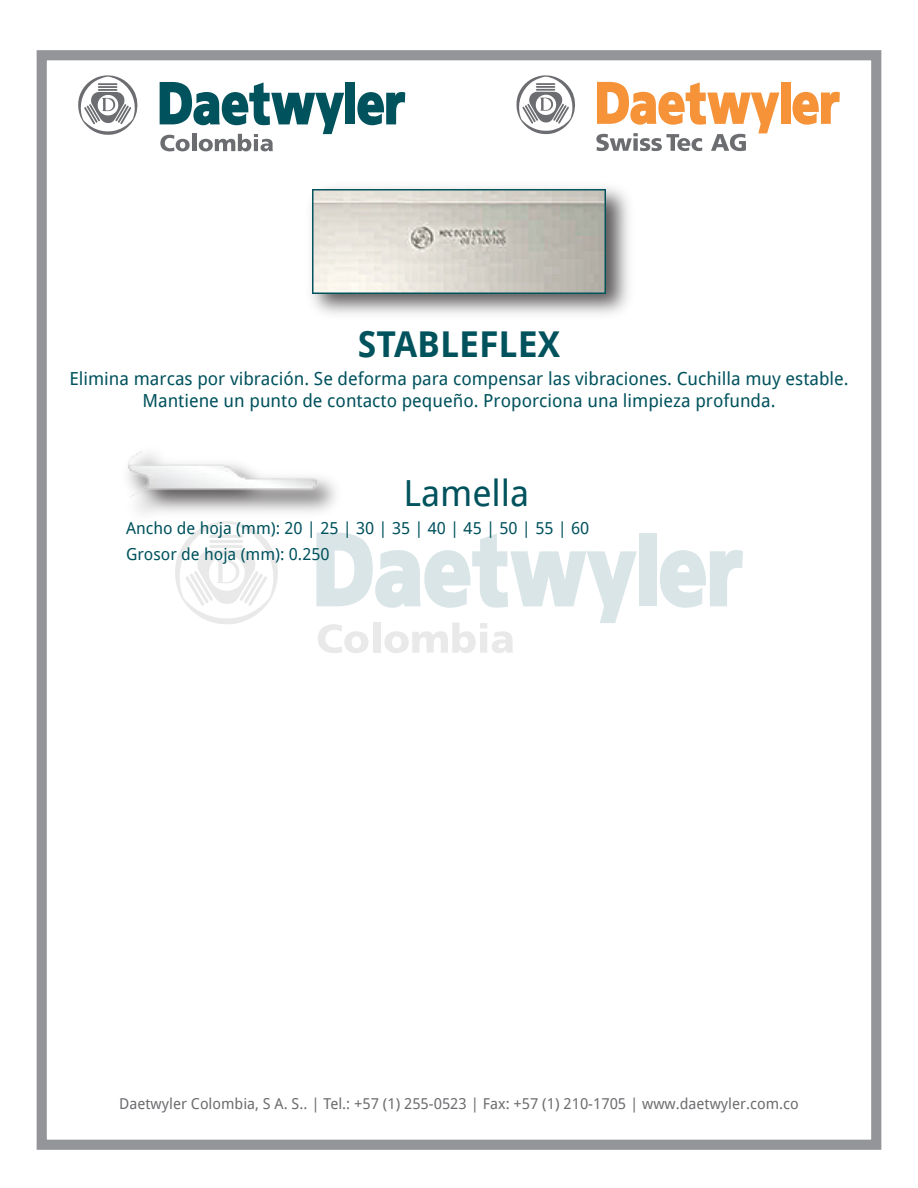
<style>
.page{position:relative;width:918px;height:1188px;background:#fff}
.page>*{position:absolute;margin:0;border:0;box-sizing:border-box;transform-origin:0 0}
.t1{font:36px "Droid Sans";color:#00525d}
.t2{font:700 35.7px "Droid Sans";color:#00525d}
.t3{font:18px/21.6px "Droid Sans";color:#00525d;text-align:center}
.t4{font:16.5px/25.5px "Droid Sans";color:#00525d}
.t5{font:15px "Droid Sans";color:#6c6d70}
</style>
<div class="page">
<svg style="left:175px;top:533px;width:103px;height:91px"></svg>
<hr style="left:209px;top:545px;width:34px;height:3px;background:#6c6d70;border-radius:2px">
<hr style="left:209px;top:540px;width:34px;height:3px;background:#6c6d70;border-radius:2px">
<hr style="left:209px;top:535px;width:34px;height:3px;background:#6c6d70;border-radius:2px">
<div style="left:639px;top:533px;width:17px;height:73px;background:#d9e5e6"></div>
<svg style="left:660px;top:550px;width:83px;height:58px"></svg>
<svg style="left:316px;top:533px;width:321px;height:120px"></svg>
<div style="left:37px;top:50px;width:844px;height:1100px;border:10px solid #939598"></div>
<img style="left:124px;top:449px;width:216px;height:56px">
<img style="left:311px;top:187px;width:318px;height:127px">
<img style="left:312px;top:190px;width:294px;height:103px">
<svg style="left:78px;top:75px;width:60px;height:60px"></svg>
<div style="left:345px;top:82px;width:10px;height:42px;background:#00525d"></div>
<svg style="left:357px;top:92px;width:48px;height:33px"></svg>
<svg style="left:160px;top:82px;width:184px;height:69px"></svg>
<svg style="left:516px;top:75px;width:59px;height:60px"></svg>
<div style="left:781px;top:82px;width:9px;height:42px;background:#f69238"></div>
<svg style="left:596px;top:82px;width:183px;height:69px"></svg>
<svg style="left:792px;top:92px;width:48px;height:33px"></svg>
<h2 class="t2" style="left:358px;top:319px;width:204px">STABLEFLEX</h2>
<p class="t3" style="left:69px;top:368px;width:781px">Elimina marcas por vibración. Se deforma para compensar las vibraciones. Cuchilla muy estable.<br>Mantiene un punto de contacto pequeño. Proporciona una limpieza profunda.</p>
<h1 class="t1" style="left:403px;top:468px;width:128px">Lamella</h1>
<p class="t4" style="left:126px;top:515px;width:465px">Ancho de hoja (mm): 20 | 25 | 30 | 35 | 40 | 45 | 50 | 55 | 60<br>Grosor de hoja (mm): 0.250</p>
<p class="t5" style="left:119px;top:1093px;width:681px">Daetwyler Colombia, S A. S.. | Tel.: +57 (1) 255-0523 | Fax: +57 (1) 210-1705 | www.daetwyler.com.co</p>
</div>
